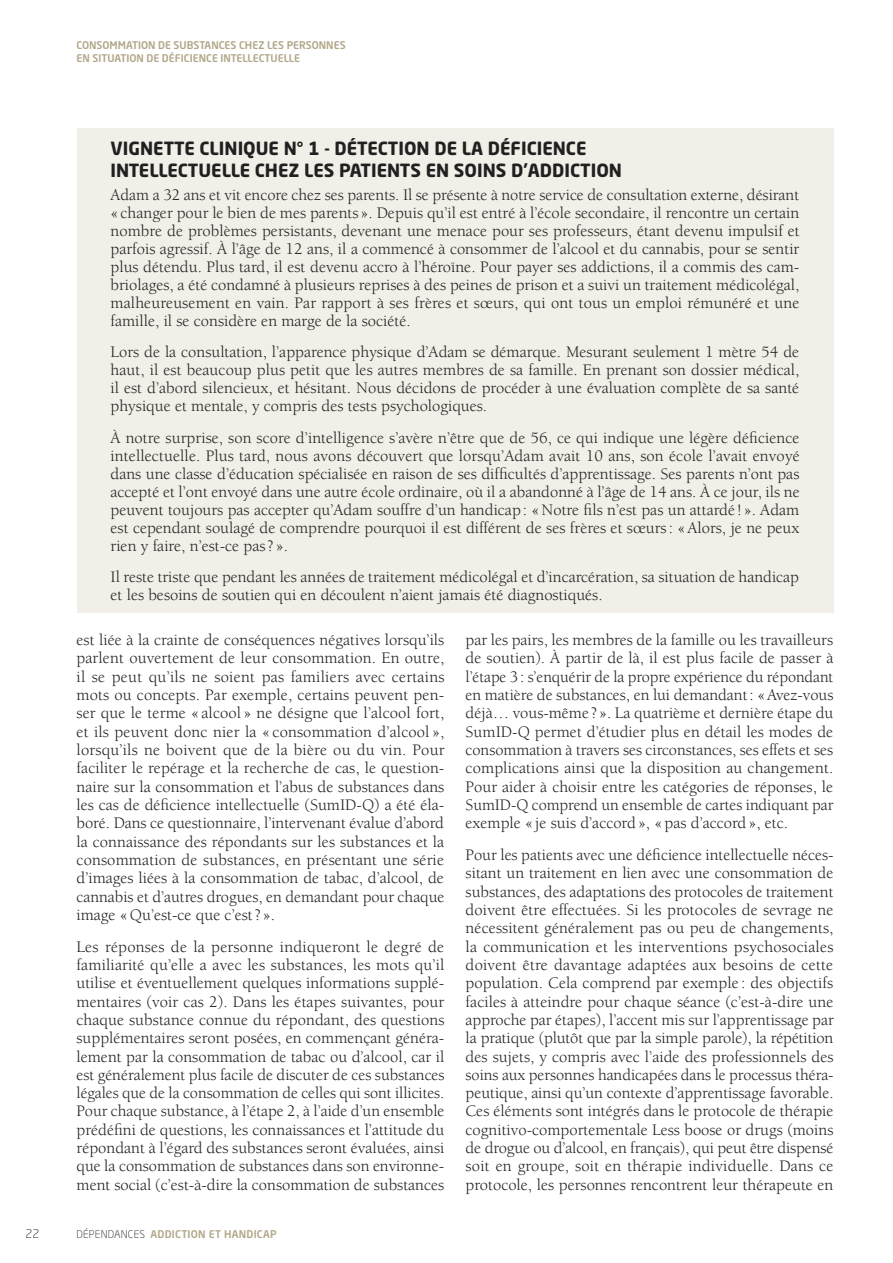
<style>
.page{position:relative;width:893px;height:1263px;background:#fff}
.page>*{position:absolute;margin:0;border:0;box-sizing:border-box;transform-origin:0 0}
.titre_2{font:700 18px/22.5px "Neo Sans Pro";color:#231f20}
.txt_courant{font:16.5px/18.3px "Berkeley";color:#231f20;text-align:justify}
.t1{font:300 12px "Neo Sans Pro";color:#231f20}
.titre_1{font:500 10.5px/12.6px "Neo Sans Pro";color:#b1a688}
.titre_1-2{font:500 10.5px "Neo Sans Pro";letter-spacing:.02em;color:#b1a688}
.s1{font-weight:300;color:#231f20}
</style>
<div class="page">
<div style="left:77px;top:128px;width:756px;height:485px;background:#f2efe8"></div>
<p class="titre_1" style="left:77px;top:39px;width:271px">CONSOMMATION DE SUBSTANCES CHEZ LES PERSONNES<br>EN SITUATION DE DÉFICIENCE INTELLECTUELLE</p>
<p class="titre_2" style="left:111px;top:136px;width:513px">VIGNETTE CLINIQUE N° 1 - DÉTECTION DE LA DÉFICIENCE<br>INTELLECTUELLE CHEZ LES PATIENTS EN SOINS D'ADDICTION</p>
<p class="txt_courant" style="left:111px;top:186px;width:691px">Adam a 32 ans et vit encore chez ses parents. Il se présente à notre service de consultation externe, désirant « changer pour le bien de mes parents ». Depuis qu’il est entré à l’école secondaire, il rencontre un certain nombre de problèmes persistants, devenant une menace pour ses professeurs, étant devenu impulsif et parfois agressif. À l’âge de 12 ans, il a commencé à consommer de l’alcool et du cannabis, pour se sentir plus détendu. Plus tard, il est devenu accro à l’héroïne. Pour payer ses addictions, il a commis des cam&shy;briolages, a été condamné à plusieurs reprises à des peines de prison et a suivi un traitement médicolégal, malheureusement en vain. Par rapport à ses frères et sœurs, qui ont tous un emploi rémunéré et une famille, il se considère en marge de la société.</p>
<p class="txt_courant" style="left:111px;top:343px;width:690px">Lors de la consultation, l’apparence physique d’Adam se démarque. Mesurant seulement 1 mètre 54 de haut, il est beaucoup plus petit que les autres membres de sa famille. En prenant son dossier médical, il est d’abord silencieux, et hésitant. Nous décidons de procéder à une évaluation complète de sa santé physique et mentale, y compris des tests psychologiques.</p>
<p class="txt_courant" style="left:111px;top:429px;width:691px">À notre surprise, son score d’intelligence s’avère n’être que de 56, ce qui indique une légère déficience intellectuelle. Plus tard, nous avons découvert que lorsqu’Adam avait 10 ans, son école l’avait envoyé dans une classe d’éducation spécialisée en raison de ses difficultés d’apprentissage. Ses parents n’ont pas accepté et l’ont envoyé dans une autre école ordinaire, où il a abandonné à l’âge de 14 ans. À ce jour, ils ne peuvent toujours pas accepter qu’Adam souffre d’un handicap: «Notre fils n’est pas un attardé ! ». Adam est cependant soulagé de comprendre pourquoi il est différent de ses frères et sœurs: «Alors, je ne peux rien y faire, n’est-ce pas? ».</p>
<p class="txt_courant" style="left:111px;top:568px;width:690px">Il reste triste que pendant les années de traitement médicolégal et d’incarcération, sa situation de handicap et les besoins de soutien qui en découlent n’aient jamais été diagnostiqués.</p>
<p class="txt_courant" style="left:77px;top:631px;width:370px">est liée à la crainte de conséquences négatives lorsqu’ils parlent ouvertement de leur consommation. En outre, il se peut qu’ils ne soient pas familiers avec certains mots ou concepts. Par exemple, certains peuvent pen&shy;ser que le terme « alcool » ne désigne que l’alcool fort, et ils peuvent donc nier la « consommation d’alcool », lorsqu’ils ne boivent que de la bière ou du vin. Pour faciliter le repérage et la recherche de cas, le question&shy;naire sur la consommation et l’abus de substances dans les cas de déficience intellectuelle (SumID-Q) a été éla&shy;boré. Dans ce questionnaire, l’intervenant évalue d’abord la connaissance des répondants sur les substances et la consommation de substances, en présentant une série d’images liées à la consommation de tabac, d’alcool, de cannabis et d’autres drogues, en demandant pour chaque image «Qu’est-ce que c’est? ».</p>
<p class="txt_courant" style="left:77px;top:938px;width:370px">Les réponses de la personne indiqueront le degré de familiarité qu’elle a avec les substances, les mots qu’il utilise et éventuellement quelques informations supplé&shy;mentaires (voir cas 2). Dans les étapes suivantes, pour chaque substance connue du répondant, des questions supplémentaires seront posées, en commençant généra&shy;lement par la consommation de tabac ou d’alcool, car il est généralement plus facile de discuter de ces substances légales que de la consommation de celles qui sont illicites.<br>Pour chaque substance, à l’étape 2, à l’aide d’un ensemble prédéfini de questions, les connaissances et l’attitude du répondant à l’égard des substances seront évaluées, ainsi que la consommation de substances dans son environne&shy;ment social (c’est-à-dire la consommation de substances</p>
<p class="t1" style="left:26px;top:1226px;width:15px">22</p>
<p class="titre_1-2" style="left:77px;top:1227px;width:202px"><span class="s1">DÉPENDANCES</span> ADDICTION ET HANDICAP</p>
<p class="txt_courant" style="left:466px;top:631px;width:369px">par les pairs, les membres de la famille ou les travailleurs de soutien). À partir de là, il est plus facile de passer à l’étape 3: s’enquérir de la propre expérience du répondant en matière de substances, en lui demandant: «Avez-vous déjà… vous-même ? ». La quatrième et dernière étape du SumID-Q permet d’étudier plus en détail les modes de consommation à travers ses circonstances, ses effets et ses complications ainsi que la disposition au changement.<br>Pour aider à choisir entre les catégories de réponses, le SumID-Q comprend un ensemble de cartes indiquant par exemple « je suis d’accord», «pas d’accord», etc.</p>
<p class="txt_courant" style="left:466px;top:846px;width:370px">Pour les patients avec une déficience intellectuelle néces&shy;sitant un traitement en lien avec une consommation de substances, des adaptations des protocoles de traitement doivent être effectuées. Si les protocoles de sevrage ne nécessitent généralement pas ou peu de changements, la communication et les interventions psychosociales doivent être davantage adaptées aux besoins de cette population. Cela comprend par exemple : des objectifs faciles à atteindre pour chaque séance (c’est-à-dire une approche par étapes), l’accent mis sur l’apprentissage par la pratique (plutôt que par la simple parole), la répétition des sujets, y compris avec l’aide des professionnels des soins aux personnes handicapées dans le processus théra&shy;peutique, ainsi qu’un contexte d’apprentissage favorable.<br>Ces éléments sont intégrés dans le protocole de thérapie cognitivo-comportementale Less boose or drugs (moins de drogue ou d’alcool, en français), qui peut être dispensé soit en groupe, soit en thérapie individuelle. Dans ce protocole, les personnes rencontrent leur thérapeute en</p>
</div>
